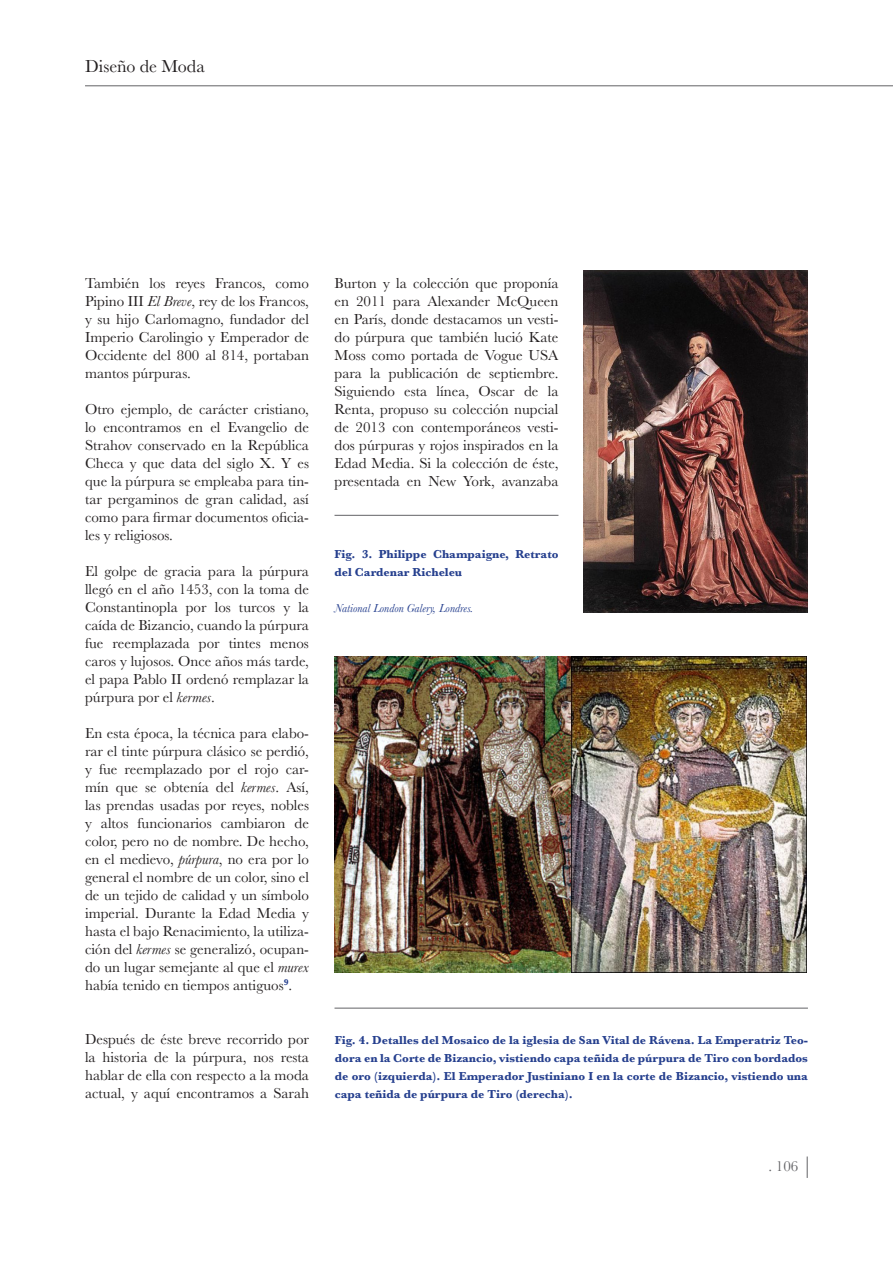
<style>
.page{position:relative;width:893px;height:1263px;background:#fff}
.page>*{position:absolute;margin:0;border:0;box-sizing:border-box;transform-origin:0 0}
.t1{font:18px "Baskerville";color:#231f20}
.texto_columna_z{font:15px/18px "Baskerville";color:#231f20;text-align:justify}
.t2{font:15px "Baskerville";color:#636366}
.t3{font:700 12px/18px "Baskerville";color:#253f8e}
.t4{font:italic 12px "Baskerville";color:#253f8e}
.s1{font-style:italic}
</style>
<div class="page">
<hr style="left:85px;top:85px;width:808px;height:1px;background:#636366">
<svg style="left:807px;top:1156px;width:1px;height:22px"></svg>
<img style="left:584px;top:270px;width:224px;height:342px">
<img style="left:334px;top:656px;width:473px;height:316px">
<hr style="left:334px;top:515px;width:224px;height:1px;background:#636366">
<hr style="left:334px;top:1008px;width:474px;height:1px;background:#636366">
<p class="t1" style="left:85px;top:55px;width:121px">Diseño de Moda</p>
<p class="texto_columna_z" style="left:85px;top:274px;width:225px">También los reyes Francos, como Pipino III <span class="s1">El Breve</span>, rey de los Francos, y su hijo Carlomagno, fundador del Imperio Carolingio y Emperador de Occidente del 800 al 814, portaban mantos púrpuras.</p>
<p class="texto_columna_z" style="left:85px;top:400px;width:225px">Otro ejemplo, de carácter cristiano, lo encontramos en el Evangelio de Strahov conservado en la República Checa y que data del siglo X. Y es que la púrpura se empleaba para tin&shy;tar pergaminos de gran calidad, así como para firmar documentos oficia&shy;les y religiosos.</p>
<p class="texto_columna_z" style="left:85px;top:562px;width:225px">El golpe de gracia para la púrpura llegó en el año 1453, con la toma de Constantinopla por los turcos y la caída de Bizancio, cuando la púrpura fue reemplazada por tintes menos caros y lujosos. Once años más tarde, el papa Pablo II ordenó remplazar la púrpura por el <span class="s1">kermes</span>.</p>
<p class="texto_columna_z" style="left:85px;top:724px;width:225px">En esta época, la técnica para elabo&shy;rar el tinte púrpura clásico se perdió, y fue reemplazado por el rojo car&shy;mín que se obtenía del <span class="s1">kermes</span>. Así, las prendas usadas por reyes, nobles y altos funcionarios cambiaron de color, pero no de nombre. De hecho, en el medievo, <span class="s1">púrpura</span>, no era por lo general el nombre de un color, sino el de un tejido de calidad y un símbolo imperial. Durante la Edad Media y hasta el bajo Renacimiento, la utiliza&shy;ción del <span class="s1">kermes</span> se generalizó, ocupan&shy;do un lugar semejante al que el <span class="s1">murex </span>había tenido en tiempos antiguos<sup>9</sup>.</p>
<p class="texto_columna_z" style="left:85px;top:1030px;width:225px">Después de éste breve recorrido por la historia de la púrpura, nos resta hablar de ella con respecto a la moda actual, y aquí encontramos a Sarah</p>
<p class="texto_columna_z" style="left:334px;top:274px;width:225px">Burton y la colección que proponía en 2011 para Alexander McQueen en París, donde destacamos un vesti&shy;do púrpura que también lució Kate Moss como portada de Vogue USA para la publicación de septiembre.<br>Siguiendo esta línea, Oscar de la Renta, propuso su colección nupcial de 2013 con contemporáneos vesti&shy;dos púrpuras y rojos inspirados en la Edad Media. Si la colección de éste, presentada en New York, avanzaba</p>
<p class="t3" style="left:334px;top:545px;width:225px">Fig. 3. Philippe Champaigne, Retrato del Cardenar Richeleu</p>
<p class="t4" style="left:334px;top:600px;width:140px">National London Galery, Londres.</p>
<p class="t3" style="left:335px;top:1031px;width:475px;text-align:justify">Fig. 4. Detalles del Mosaico de la iglesia de San Vital de Rávena. La Emperatriz Teo&shy;dora en la Corte de Bizancio, vistiendo capa teñida de púrpura de Tiro con bordados de oro (izquierda). El Emperador Justiniano I en la corte de Bizancio, vistiendo una capa teñida de púrpura de Tiro (derecha).</p>
<p class="t2" style="left:768px;top:1156px;width:31px">. 106</p>
</div>
